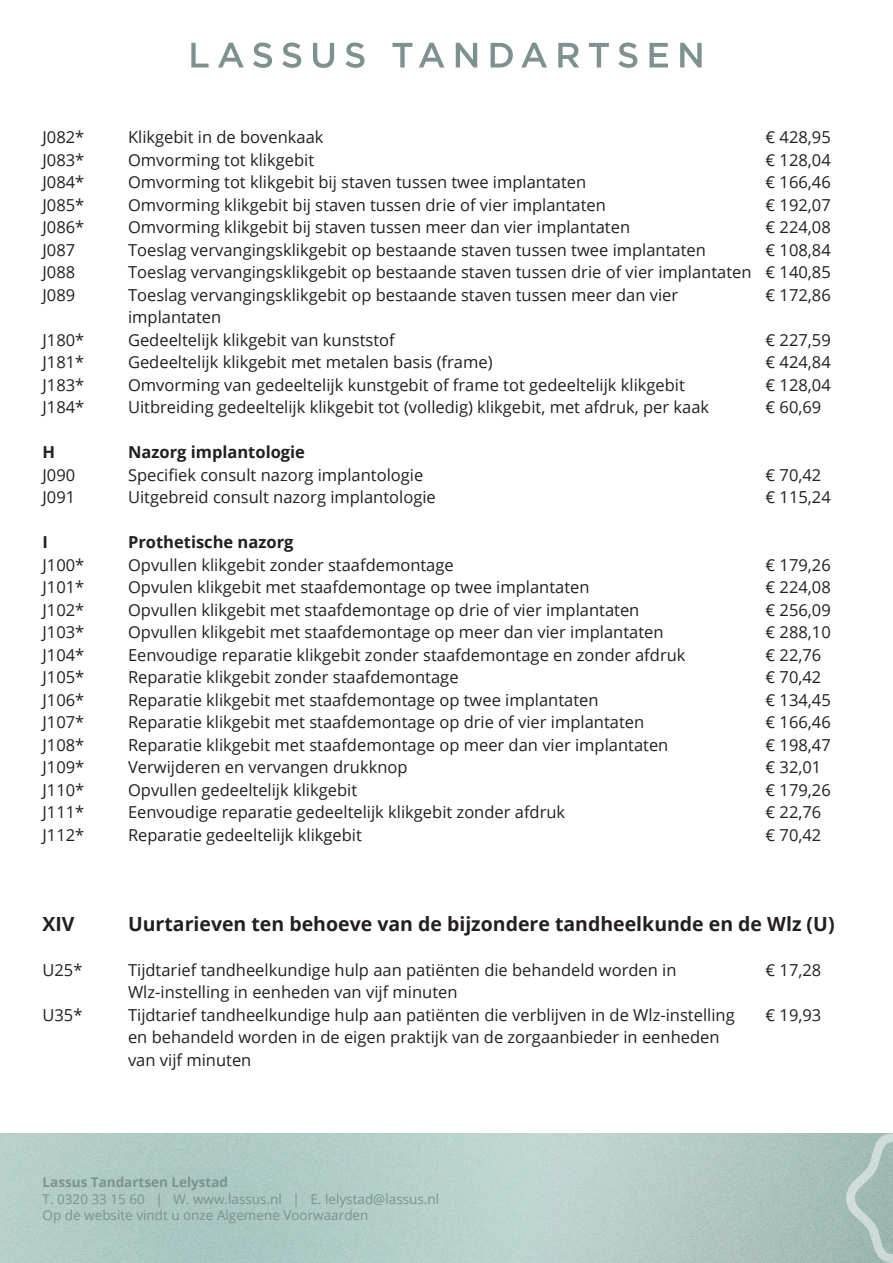
<style>
.page{position:relative;width:893px;height:1263px;background:#fff}
.page>*{position:absolute;margin:0;border:0;box-sizing:border-box;transform-origin:0 0}
.Body_text{font:700 19.5px "Open Sans";color:#231f20}
.Body_text-2{font:16.5px/22.5px "Open Sans";color:#231f20}
.Body_text-3{font:700 16.5px "Open Sans";color:#231f20}
.t1{font:13.5px/16.5px "Open Sans";color:#7d918f}
.t2{font:700 13.5px "Open Sans";color:#7d918f}
</style>
<div class="page">
<svg style="left:191px;top:43px;width:18px;height:25px"></svg>
<svg style="left:218px;top:43px;width:26px;height:25px"></svg>
<svg style="left:253px;top:43px;width:19px;height:25px"></svg>
<svg style="left:282px;top:43px;width:19px;height:25px"></svg>
<svg style="left:313px;top:43px;width:21px;height:25px"></svg>
<svg style="left:345px;top:43px;width:19px;height:25px"></svg>
<svg style="left:392px;top:43px;width:20px;height:25px"></svg>
<svg style="left:419px;top:43px;width:25px;height:25px"></svg>
<svg style="left:456px;top:43px;width:21px;height:25px"></svg>
<svg style="left:491px;top:43px;width:22px;height:25px"></svg>
<svg style="left:521px;top:43px;width:26px;height:25px"></svg>
<svg style="left:558px;top:43px;width:21px;height:25px"></svg>
<svg style="left:589px;top:43px;width:20px;height:25px"></svg>
<svg style="left:618px;top:43px;width:19px;height:25px"></svg>
<svg style="left:649px;top:43px;width:19px;height:25px"></svg>
<svg style="left:680px;top:43px;width:22px;height:25px"></svg>
<img style="left:0;top:1133px;width:846px;height:130px">
<svg style="left:846px;top:1133px;width:47px;height:130px;background:#a9c0bc"></svg>
<p class="Body_text-2" style="left:43px;top:126px;width:43px">J082*</p>
<p class="Body_text-2" style="left:128px;top:126px;width:197px">Klikgebit in de bovenkaak</p>
<p class="Body_text-2" style="left:766px;top:126px;width:67px">€ 428,95</p>
<p class="Body_text-2" style="left:43px;top:148px;width:43px">J083*</p>
<p class="Body_text-2" style="left:128px;top:148px;width:188px">Omvorming tot klikgebit</p>
<p class="Body_text-2" style="left:766px;top:148px;width:67px">€ 128,04</p>
<p class="Body_text-2" style="left:43px;top:171px;width:43px">J084*</p>
<p class="Body_text-2" style="left:128px;top:171px;width:460px">Omvorming tot klikgebit bij staven tussen twee implantaten</p>
<p class="Body_text-2" style="left:766px;top:171px;width:67px">€ 166,46</p>
<p class="Body_text-2" style="left:43px;top:193px;width:43px">J085*</p>
<p class="Body_text-2" style="left:128px;top:193px;width:479px">Omvorming klikgebit bij staven tussen drie of vier implantaten</p>
<p class="Body_text-2" style="left:766px;top:193px;width:67px">€ 192,07</p>
<p class="Body_text-2" style="left:43px;top:216px;width:43px">J086*</p>
<p class="Body_text-2" style="left:128px;top:216px;width:504px">Omvorming klikgebit bij staven tussen meer dan vier implantaten</p>
<p class="Body_text-2" style="left:766px;top:216px;width:67px">€ 224,08</p>
<p class="Body_text-2" style="left:43px;top:238px;width:34px">J087</p>
<p class="Body_text-2" style="left:128px;top:238px;width:579px">Toeslag vervangingsklikgebit op bestaande staven tussen twee implantaten</p>
<p class="Body_text-2" style="left:766px;top:238px;width:67px">€ 108,84</p>
<p class="Body_text-2" style="left:43px;top:261px;width:34px">J088</p>
<p class="Body_text-2" style="left:128px;top:261px;width:704px">Toeslag vervangingsklikgebit op bestaande staven tussen drie of vier implantaten € 140,85</p>
<p class="Body_text-2" style="left:43px;top:283px;width:34px">J089</p>
<p class="Body_text-2" style="left:128px;top:283px;width:552px">Toeslag vervangingsklikgebit op bestaande staven tussen meer dan vier</p>
<p class="Body_text-2" style="left:766px;top:283px;width:67px">€ 172,86</p>
<p class="Body_text-2" style="left:128px;top:306px;width:95px">implantaten</p>
<p class="Body_text-2" style="left:43px;top:328px;width:43px">J180*</p>
<p class="Body_text-2" style="left:128px;top:328px;width:268px">Gedeeltelijk klikgebit van kunststof</p>
<p class="Body_text-2" style="left:766px;top:328px;width:67px">€ 227,59</p>
<p class="Body_text-2" style="left:43px;top:351px;width:43px">J181*</p>
<p class="Body_text-2" style="left:128px;top:351px;width:366px">Gedeeltelijk klikgebit met metalen basis (frame)</p>
<p class="Body_text-2" style="left:766px;top:351px;width:67px">€ 424,84</p>
<p class="Body_text-2" style="left:43px;top:373px;width:43px">J183*</p>
<p class="Body_text-2" style="left:128px;top:373px;width:558px">Omvorming van gedeeltelijk kunstgebit of frame tot gedeeltelijk klikgebit</p>
<p class="Body_text-2" style="left:766px;top:373px;width:67px">€ 128,04</p>
<p class="Body_text-2" style="left:43px;top:396px;width:43px">J184*</p>
<p class="Body_text-2" style="left:128px;top:396px;width:583px">Uitbreiding gedeeltelijk klikgebit tot (volledig) klikgebit, met afdruk, per kaak</p>
<p class="Body_text-2" style="left:766px;top:396px;width:57px">€ 60,69</p>
<p class="Body_text-3" style="left:43px;top:441px;width:14px">H</p>
<p class="Body_text-3" style="left:128px;top:441px;width:178px">Nazorg implantologie</p>
<p class="Body_text-2" style="left:43px;top:463px;width:34px">J090</p>
<p class="Body_text-2" style="left:128px;top:463px;width:297px">Specifiek consult nazorg implantologie</p>
<p class="Body_text-2" style="left:766px;top:463px;width:57px">€ 70,42</p>
<p class="Body_text-2" style="left:43px;top:486px;width:34px">J091</p>
<p class="Body_text-2" style="left:128px;top:486px;width:309px">Uitgebreid consult nazorg implantologie</p>
<p class="Body_text-2" style="left:766px;top:486px;width:67px">€ 115,24</p>
<p class="Body_text-3" style="left:43px;top:531px;width:7px">I</p>
<p class="Body_text-3" style="left:128px;top:531px;width:167px">Prothetische nazorg</p>
<p class="Body_text-2" style="left:43px;top:553px;width:43px">J100*</p>
<p class="Body_text-2" style="left:128px;top:553px;width:327px">Opvullen klikgebit zonder staafdemontage</p>
<p class="Body_text-2" style="left:766px;top:553px;width:67px">€ 179,26</p>
<p class="Body_text-2" style="left:43px;top:576px;width:43px">J101*</p>
<p class="Body_text-2" style="left:128px;top:576px;width:463px">Opvulen klikgebit met staafdemontage op twee implantaten</p>
<p class="Body_text-2" style="left:766px;top:576px;width:67px">€ 224,08</p>
<p class="Body_text-2" style="left:43px;top:598px;width:43px">J102*</p>
<p class="Body_text-2" style="left:128px;top:598px;width:513px">Opvullen klikgebit met staafdemontage op drie of vier implantaten</p>
<p class="Body_text-2" style="left:766px;top:598px;width:67px">€ 256,09</p>
<p class="Body_text-2" style="left:43px;top:621px;width:43px">J103*</p>
<p class="Body_text-2" style="left:128px;top:621px;width:537px">Opvullen klikgebit met staafdemontage op meer dan vier implantaten</p>
<p class="Body_text-2" style="left:766px;top:621px;width:67px">€ 288,10</p>
<p class="Body_text-2" style="left:43px;top:643px;width:43px">J104*</p>
<p class="Body_text-2" style="left:128px;top:643px;width:559px">Eenvoudige reparatie klikgebit zonder staafdemontage en zonder afdruk</p>
<p class="Body_text-2" style="left:766px;top:643px;width:57px">€ 22,76</p>
<p class="Body_text-2" style="left:43px;top:666px;width:43px">J105*</p>
<p class="Body_text-2" style="left:128px;top:666px;width:332px">Reparatie klikgebit zonder staafdemontage</p>
<p class="Body_text-2" style="left:766px;top:666px;width:57px">€ 70,42</p>
<p class="Body_text-2" style="left:43px;top:688px;width:43px">J106*</p>
<p class="Body_text-2" style="left:128px;top:688px;width:472px">Reparatie klikgebit met staafdemontage op twee implantaten</p>
<p class="Body_text-2" style="left:766px;top:688px;width:67px">€ 134,45</p>
<p class="Body_text-2" style="left:43px;top:711px;width:43px">J107*</p>
<p class="Body_text-2" style="left:128px;top:711px;width:518px">Reparatie klikgebit met staafdemontage op drie of vier implantaten</p>
<p class="Body_text-2" style="left:766px;top:711px;width:67px">€ 166,46</p>
<p class="Body_text-2" style="left:43px;top:733px;width:43px">J108*</p>
<p class="Body_text-2" style="left:128px;top:733px;width:542px">Reparatie klikgebit met staafdemontage op meer dan vier implantaten</p>
<p class="Body_text-2" style="left:766px;top:733px;width:67px">€ 198,47</p>
<p class="Body_text-2" style="left:43px;top:756px;width:43px">J109*</p>
<p class="Body_text-2" style="left:128px;top:756px;width:281px">Verwijderen en vervangen drukknop</p>
<p class="Body_text-2" style="left:766px;top:756px;width:57px">€ 32,01</p>
<p class="Body_text-2" style="left:43px;top:778px;width:43px">J110*</p>
<p class="Body_text-2" style="left:128px;top:778px;width:231px">Opvullen gedeeltelijk klikgebit</p>
<p class="Body_text-2" style="left:766px;top:778px;width:67px">€ 179,26</p>
<p class="Body_text-2" style="left:43px;top:801px;width:43px">J111*</p>
<p class="Body_text-2" style="left:128px;top:801px;width:439px">Eenvoudige reparatie gedeeltelijk klikgebit zonder afdruk</p>
<p class="Body_text-2" style="left:766px;top:801px;width:57px">€ 22,76</p>
<p class="Body_text-2" style="left:43px;top:823px;width:43px">J112*</p>
<p class="Body_text-2" style="left:128px;top:823px;width:235px">Reparatie gedeeltelijk klikgebit</p>
<p class="Body_text-2" style="left:766px;top:823px;width:57px">€ 70,42</p>
<p class="Body_text" style="left:43px;top:910px;width:34px">XIV</p>
<p class="Body_text" style="left:128px;top:910px;width:708px">Uurtarieven ten behoeve van de bijzondere tandheelkunde en de Wlz (U)</p>
<p class="Body_text-2" style="left:43px;top:958px;width:41px">U25*</p>
<p class="Body_text-2" style="left:128px;top:958px;width:550px">Tijdtarief tandheelkundige hulp aan patiënten die behandeld worden in</p>
<p class="Body_text-2" style="left:766px;top:958px;width:57px">€ 17,28</p>
<p class="Body_text-2" style="left:128px;top:981px;width:331px">Wlz-instelling in eenheden van vijf minuten</p>
<p class="Body_text-2" style="left:43px;top:1003px;width:41px">U35*</p>
<p class="Body_text-2" style="left:128px;top:1003px;width:608px">Tijdtarief tandheelkundige hulp aan patiënten die verblijven in de Wlz-instelling</p>
<p class="Body_text-2" style="left:766px;top:1003px;width:57px">€ 19,93</p>
<p class="Body_text-2" style="left:128px;top:1026px;width:593px">en behandeld worden in de eigen praktijk van de zorgaanbieder in eenheden van vijf minuten</p>
<p class="t2" style="left:43px;top:1173px;width:187px">Lassus Tandartsen Lelystad</p>
<p class="t1" style="left:43px;top:1190px;width:398px">T. 0320 33 15 60 | W. www.lassus.nl | E. lelystad@lassus.nl<br>Op de website vindt u onze Algemene Voorwaarden</p>
</div>
